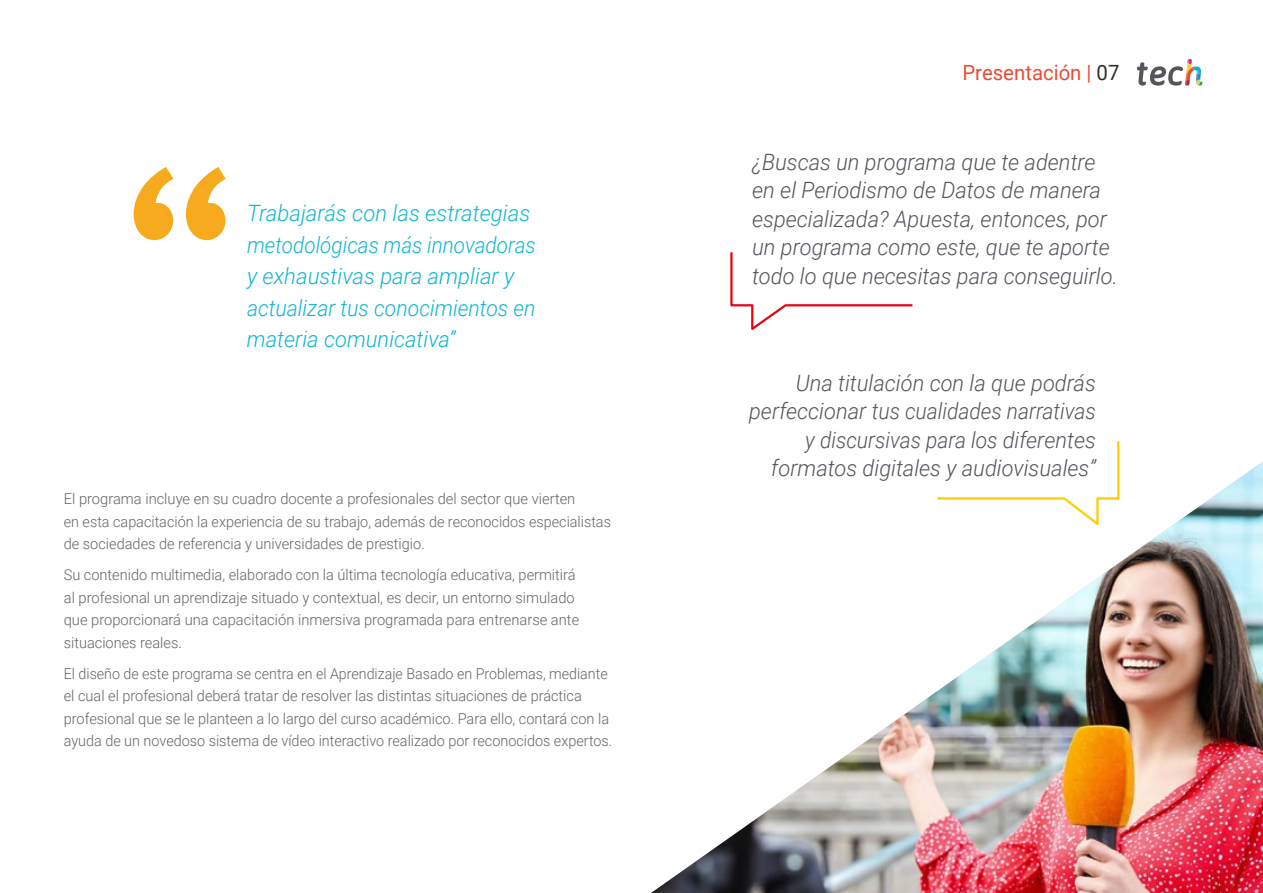
<style>
.page{position:relative;width:1263px;height:893px;background:#fff}
.page>*{position:absolute;margin:0;border:0;box-sizing:border-box;transform-origin:0 0}
.t1{font:italic 300 22.5px/28.5px "Roboto";color:#52555b;text-align:right}
.t2{font:italic 300 22.5px/31.5px "Roboto";color:#0fb6cf}
.t3{font:21px "Roboto";color:#e94d35}
.t4{font:300 15px/22.5px "Roboto";color:#61646a}
.t5{font:300 15px/22.5px "Roboto";color:#61646a;scale:.95 1}
.s1{color:#312e20}
</style>
<div class="page">
<img style="left:651px;top:461px;width:612px;height:432px">
<svg style="left:935px;top:441px;width:185px;height:87px"></svg>
<svg style="left:730px;top:252px;width:183px;height:78px"></svg>
<svg style="left:134px;top:167px;width:92px;height:73px"></svg>
<svg style="left:1137px;top:59px;width:65px;height:27px"></svg>
<h1 class="t2" style="left:247px;top:197px;width:290px">Trabajarás con las estrategias metodológicas más innovadoras y exhaustivas para ampliar y actualizar tus conocimientos en materia comunicativa”</h1>
<p class="t4" style="left:64px;top:487px;width:549px">El programa incluye en su cuadro docente a profesionales del sector que vierten<br>en esta capacitación la experiencia de su trabajo, además de reconocidos especialistas de sociedades de referencia y universidades de prestigio.</p>
<p class="t4" style="left:64px;top:563px;width:517px">Su contenido multimedia, elaborado con la última tecnología educativa, permitirá al profesional un aprendizaje situado y contextual, es decir, un entorno simulado que proporcionará una capacitación inmersiva programada para entrenarse ante situaciones reales.</p>
<p class="t5" style="left:64px;top:662px;width:579px">El diseño de este programa se centra en el Aprendizaje Basado en Problemas, mediante el cual el profesional deberá tratar de resolver las distintas situaciones de práctica profesional que se le planteen a lo largo del curso académico. Para ello, contará con la ayuda de un novedoso sistema de vídeo interactivo realizado por reconocidos expertos.</p>
<h2 class="t3" style="left:962px;top:57px;width:159px">Presentación | <span class="s1">07</span></h2>
<h1 class="t1" style="left:752px;top:147px;width:367px;text-align:left">¿Buscas un programa que te adentre en el Periodismo de Datos de manera especializada? Apuesta, entonces, por un programa como este, que te aporte todo lo que necesitas para conseguirlo.</h1>
<h1 class="t1" style="left:749px;top:367px;width:348px">Una titulación con la que podrás perfeccionar tus cualidades narrativas y discursivas para los diferentes formatos digitales y audiovisuales”</h1>
</div>
